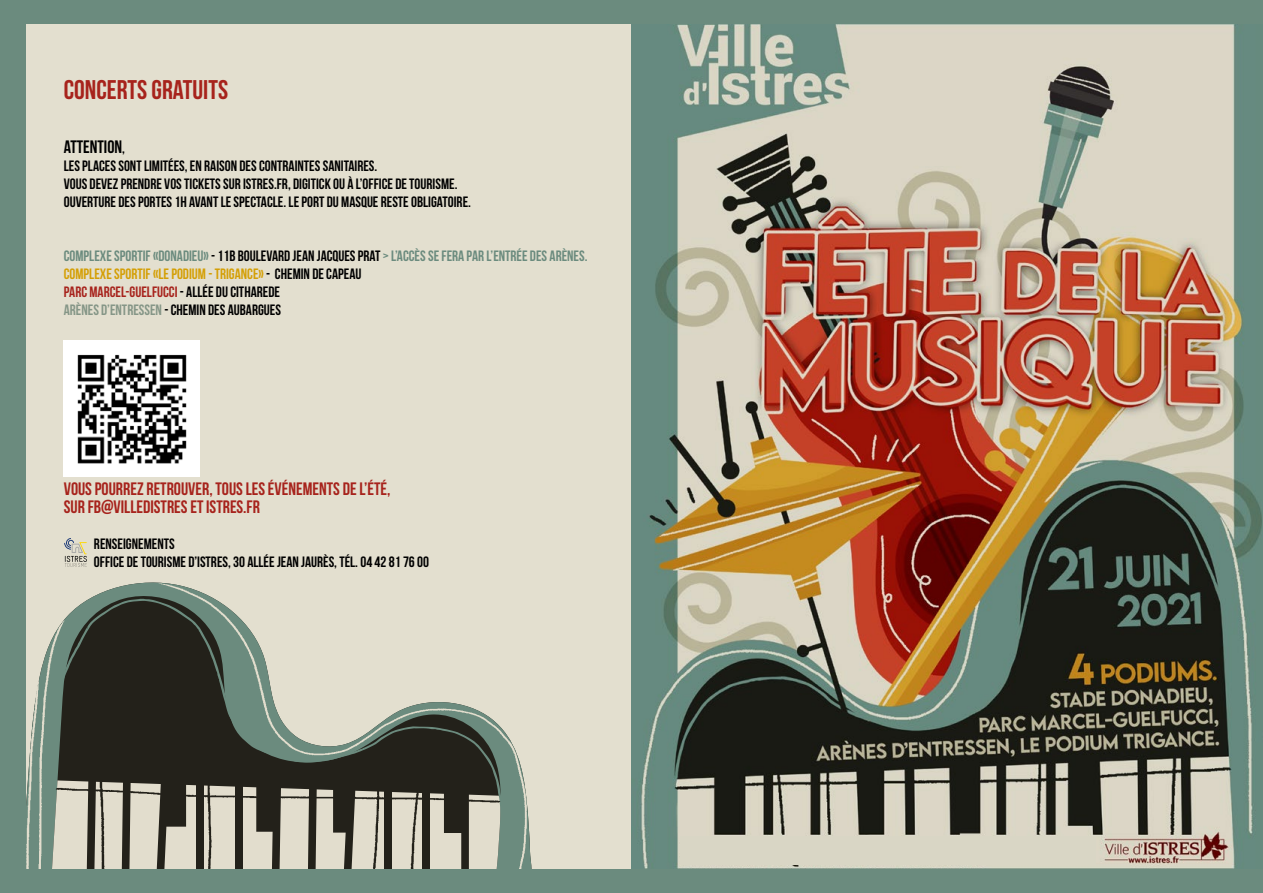
<style>
.page{position:relative;width:1263px;height:893px;background:#e3dfcf}
.page>*{position:absolute;margin:0;border:0;box-sizing:border-box;transform-origin:0 0}
.t1{font:27px "Bebas Neue";color:#a7231c}
.t2{font:18px/18px "Bebas Neue";color:#a7231c}
.t3{font:18px "Bebas Neue";color:#000}
.t4{font:15px/18px "Bebas Neue";color:#000}
.s1{font-size:15px}
.s2{color:#6b8b7e}
.s3{color:#d49f05}
.s4{color:#a7231c}
.s5{color:#859687}
</style>
<div class="page">
<svg style="left:89px;top:582px;width:442px;height:288px"></svg>
<svg style="left:158px;top:583px;width:369px;height:287px"></svg>
<svg style="left:64px;top:599px;width:439px;height:229px"></svg>
<svg style="left:26px;top:620px;width:475px;height:250px"></svg>
<img style="left:631px;top:23px;width:632px;height:847px">
<div style="left:0;top:0;width:1263px;height:23px;background:#6b8b7e"></div>
<div style="left:0;top:870px;width:1263px;height:23px;background:#6b8b7e"></div>
<div style="left:0;top:0;width:26px;height:893px;background:#6b8b7e"></div>
<img style="left:64px;top:341px;width:136px;height:136px">
<div style="left:680px;top:836px;width:416px;height:29px;background:#d9d6c5"></div>
<svg style="left:64px;top:538px;width:23px;height:29px"></svg>
<h1 class="t1" style="left:64px;top:75px;width:166px">CONCERTS GRATUITS</h1>
<p class="t3" style="left:64px;top:137px;width:63px">ATTENTION<span class="s1">,</span></p>
<p class="t4" style="left:64px;top:156px;width:409px">LES PLACES SONT LIMITÉES, EN RAISON DES CONTRAINTES SANITAIRES.<br>VOUS DEVEZ PRENDRE VOS TICKETS SUR ISTRES.FR, DIGITICK OU À L’OFFICE DE TOURISME.<br>OUVERTURE DES PORTES 1H AVANT LE SPECTACLE. LE PORT DU MASQUE RESTE OBLIGATOIRE.</p>
<p class="t4" style="left:64px;top:246px;width:525px"><span class="s2">COMPLEXE SPORTIF «DONADIEU»</span> - 11B BOULEVARD JEAN JACQUES PRAT <span class="s2">&gt; L’ACCÈS SE FERA PAR L’ENTRÉE DES ARÈNES.<br></span><span class="s3">COMPLEXE SPORTIF «LE PODIUM - TRIGANCE»</span> - CHEMIN DE CAPEAU<br><span class="s4">PARC MARCEL-GUELFUCCI</span> - ALLÉE DU CITHAREDE<br><span class="s5">ARÈNES D’ENTRESSEN</span> - CHEMIN DES AUBARGUES</p>
<p class="t2" style="left:64px;top:479px;width:328px">VOUS POURREZ RETROUVER, TOUS LES ÉVÉNEMENTS DE L’ÉTÉ,<br>SUR FB@VILLEDISTRES ET ISTRES.FR</p>
<p class="t4" style="left:94px;top:534px;width:337px">RENSEIGNEMENTS<br>OFFICE DE TOURISME D’ISTRES, 30 ALLÉE JEAN JAURÈS, TÉL. 04 42 81 76 00</p>
</div>
